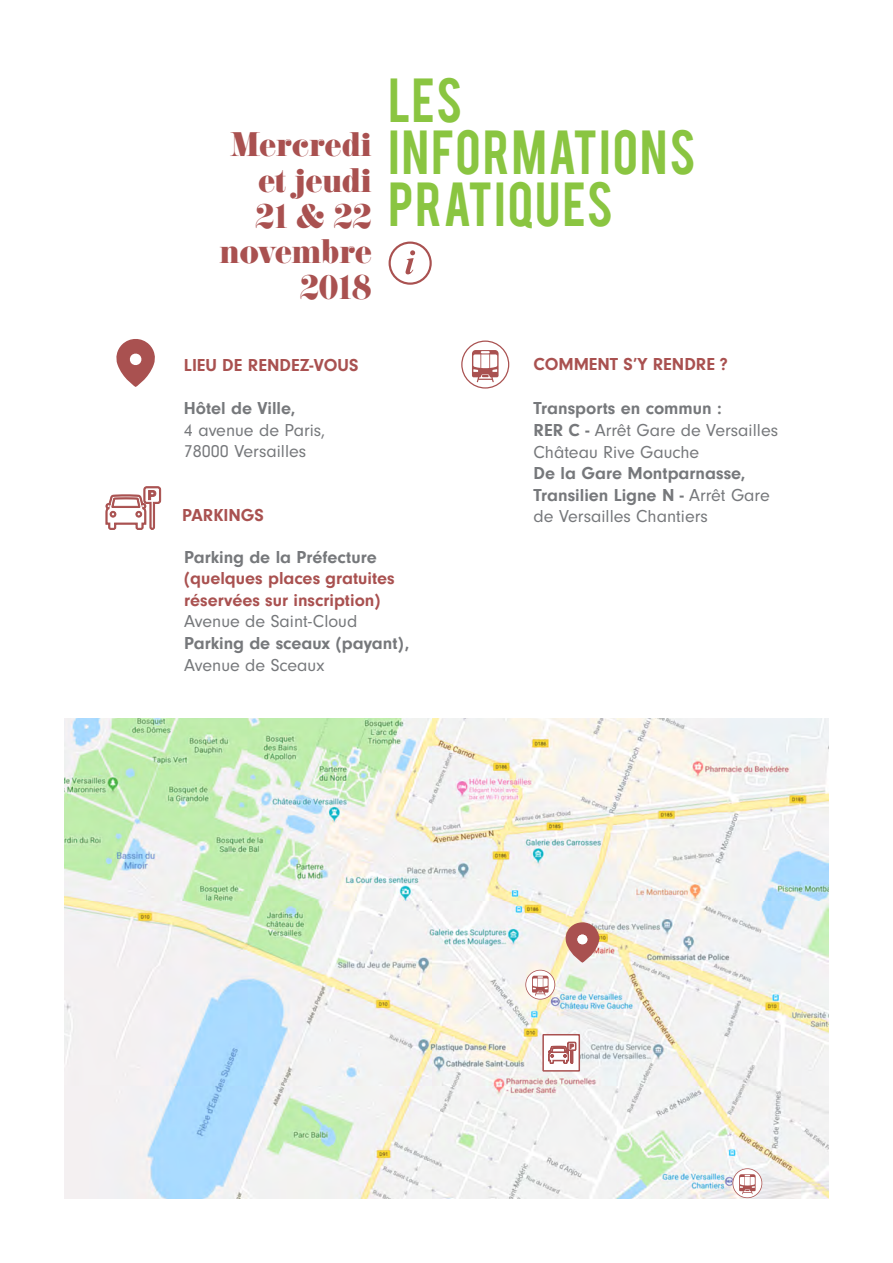
<style>
.page{position:relative;width:893px;height:1263px;background:#fff}
.page>*{position:absolute;margin:0;border:0;box-sizing:border-box;transform-origin:0 0}
.t1{font:48.9px "Bebas";letter-spacing:.035em;color:#8ac541}
.t2{font:29.85px "Eloquent JF";color:#a95150}
.t3{font:700 18px/21.6px "Neuzeit Gro";color:#76787b}
.t4{font:18px/21.6px "Neuzeit Gro";color:#76787b}
.t5{font:700 18px/21.6px "Neuzeit Gro";color:#a95150}
.s1{font-weight:700}
.s2{font-weight:400}
</style>
<div class="page">
<img style="left:65px;top:719px;width:763px;height:479px">
<svg style="left:106px;top:486px;width:55px;height:44px"></svg>
<svg style="left:389px;top:242px;width:43px;height:43px"></svg>
<svg style="left:461px;top:340px;width:48px;height:49px"></svg>
<svg style="left:732px;top:1168px;width:30px;height:30px"></svg>
<svg style="left:116px;top:339px;width:39px;height:48px"></svg>
<svg style="left:525px;top:970px;width:30px;height:29px"></svg>
<svg style="left:564px;top:921px;width:36px;height:42px"></svg>
<div style="left:577px;top:934px;width:10px;height:10px;background:#fff;border-radius:50%"></div>
<div style="left:542px;top:1034px;width:38px;height:37px;background:#fff;border:2px solid #a95150"></div>
<svg style="left:548px;top:1042px;width:28px;height:22px"></svg>
<p class="t2" style="left:230px;top:125px;width:143px">Mercredi</p>
<p class="t2" style="left:258px;top:161px;width:115px">et jeudi</p>
<p class="t2" style="left:255px;top:196px;width:118px">21 &amp; 22</p>
<p class="t2" style="left:220px;top:232px;width:154px">novembre</p>
<p class="t2" style="left:300px;top:268px;width:74px">2018</p>
<p class="t1" style="left:389px;top:65px;width:75px">LES</p>
<p class="t1" style="left:389px;top:117px;width:308px">INFORMATIONS</p>
<p class="t1" style="left:389px;top:169px;width:226px">PRATIQUES</p>
<p class="t5" style="left:184px;top:355px;width:176px">LIEU DE RENDEZ-VOUS</p>
<p class="t3" style="left:184px;top:397px;width:113px">Hôtel de Ville,</p>
<p class="t4" style="left:184px;top:419px;width:143px">4 avenue de Paris,</p>
<p class="t4" style="left:184px;top:441px;width:124px">78000 Versailles</p>
<p class="t5" style="left:182px;top:504px;width:83px">PARKINGS</p>
<p class="t3" style="left:184px;top:546px;width:194px">Parking de la Préfecture</p>
<p class="t5" style="left:184px;top:568px;width:212px">(quelques places gratuites réservées sur inscription)</p>
<p class="t4" style="left:184px;top:611px;width:175px">Avenue de Saint-Cloud</p>
<p class="t3" style="left:184px;top:632px;width:227px">Parking de sceaux (payant),</p>
<p class="t4" style="left:184px;top:654px;width:142px">Avenue de Sceaux</p>
<p class="t5" style="left:534px;top:354px;width:196px">COMMENT S’Y RENDRE ?</p>
<p class="t3" style="left:534px;top:398px;width:190px">Transports en commun :</p>
<p class="t4" style="left:534px;top:420px;width:246px"><span class="s1">RER C -</span> Arrêt Gare de Versailles<br>Château Rive Gauche</p>
<p class="t3" style="left:534px;top:463px;width:238px">De la Gare Montparnasse,<br>Transilien Ligne N - <span class="s2">Arrêt Gare de Versailles Chantiers</span></p>
</div>
